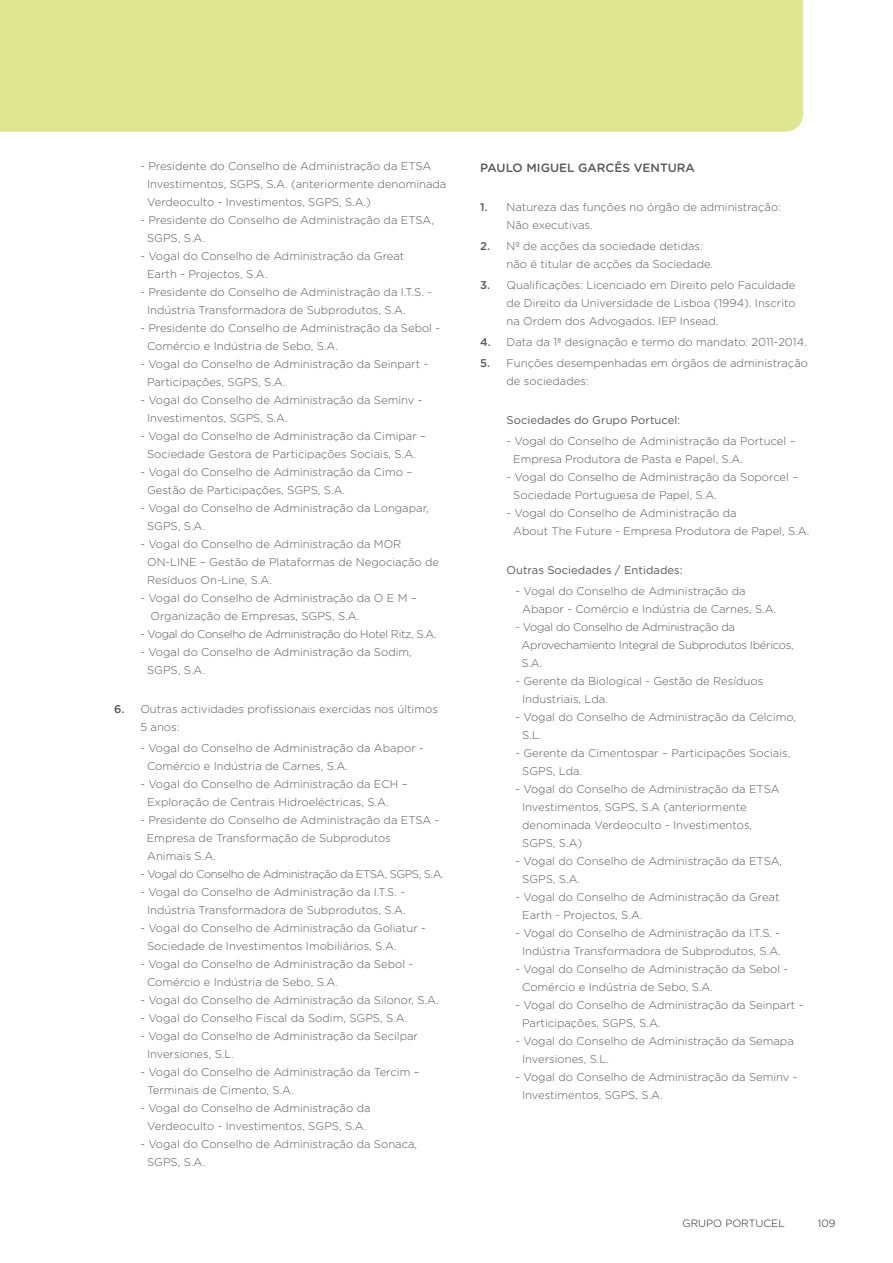
<style>
.page{position:relative;width:893px;height:1263px;background:#fff}
.page>*{position:absolute;margin:0;border:0;box-sizing:border-box;transform-origin:0 0}
.t1{font:500 12px "Gotham Rounded";color:#57585a}
.t2{font:300 11.25px/18px "Gotham Rounded";color:#57585a}
.t3{font:300 11.25px/18px "Gotham Rounded";letter-spacing:-.025em;color:#57585a}
.t4{font:11.25px "Gotham Rounded";color:#57585a}
.t5{font:300 11.25px "Gotham Rounded";letter-spacing:-.03em;color:#57585a}
.t6{font:300 11.25px "Gotham Rounded";letter-spacing:-.04em;color:#57585a}
.t7{font:300 10.5px "Gotham Rounded";color:#231f20}
.s1{font-weight:500}
</style>
<div class="page">
<div style="left:0;top:0;width:803px;height:132px;background:#dee790"></div>
<p class="t2" style="left:147px;top:156px;width:301px;text-indent:-7px">- Presidente do Conselho de Administração da ETSA<br>Investimentos, SGPS, S.A. (anteriormente denominada<br>Verdeoculto - Investimentos, SGPS, S.A.)</p>
<p class="t2" style="left:147px;top:210px;width:288px;text-indent:-7px">- Presidente do Conselho de Administração da ETSA,<br>SGPS, S.A.</p>
<p class="t2" style="left:147px;top:246px;width:259px;text-indent:-7px">- Vogal do Conselho de Administração da Great<br>Earth - Projectos, S.A.</p>
<p class="t2" style="left:147px;top:282px;width:286px;text-indent:-7px">- Presidente do Conselho de Administração da I.T.S. -<br>Indústria Transformadora de Subprodutos, S.A.</p>
<p class="t2" style="left:147px;top:318px;width:294px;text-indent:-7px">- Presidente do Conselho de Administração da Sebol -<br>Comércio e Indústria de Sebo, S.A.</p>
<p class="t2" style="left:147px;top:354px;width:283px;text-indent:-7px">- Vogal do Conselho de Administração da Seinpart -<br>Participações, SGPS, S.A.</p>
<p class="t2" style="left:147px;top:390px;width:277px;text-indent:-7px">- Vogal do Conselho de Administração da Seminv -<br>Investimentos, SGPS, S.A.</p>
<p class="t2" style="left:140px;top:426px;width:287px;text-align:center">- Vogal do Conselho de Administração da Cimipar –<br>Sociedade Gestora de Participações Sociais, S.A.</p>
<p class="t2" style="left:147px;top:462px;width:267px;text-indent:-7px">- Vogal do Conselho de Administração da Cimo –<br>Gestão de Participações, SGPS, S.A.</p>
<p class="t2" style="left:147px;top:498px;width:283px;text-indent:-7px">- Vogal do Conselho de Administração da Longapar,<br>SGPS, S.A.</p>
<p class="t2" style="left:147px;top:534px;width:294px;text-indent:-7px">- Vogal do Conselho de Administração da MOR<br>ON-LINE – Gestão de Plataformas de Negociação de<br>Resíduos On-Line, S.A.</p>
<p class="t2" style="left:150px;top:588px;width:268px;text-indent:-10px">- Vogal do Conselho de Administração da O E M –<br>Organização de Empresas, SGPS, S.A.</p>
<p class="t5" style="left:140px;top:626px;width:298px">- Vogal do Conselho de Administração do Hotel Ritz, S.A.</p>
<p class="t2" style="left:147px;top:642px;width:266px;text-indent:-7px">- Vogal do Conselho de Administração da Sodim,<br>SGPS, S.A.</p>
<p class="t2" style="left:140px;top:699px;width:299px;text-indent:-26px"><span class="s1">6.</span> Outras actividades profissionais exercidas nos últimos<br>5 anos:</p>
<p class="t2" style="left:147px;top:738px;width:278px;text-indent:-7px">- Vogal do Conselho de Administração da Abapor -<br>Comércio e Indústria de Carnes, S.A.</p>
<p class="t2" style="left:147px;top:774px;width:262px;text-indent:-7px">- Vogal do Conselho de Administração da ECH –<br>Exploração de Centrais Hidroeléctricas, S.A.</p>
<p class="t2" style="left:147px;top:810px;width:294px;text-indent:-6px">- Presidente do Conselho de Administração da ETSA -<br>Empresa de Transformação de Subprodutos<br>Animais S.A.</p>
<p class="t6" style="left:140px;top:866px;width:305px">- Vogal do Conselho de Administração da ETSA, SGPS, S.A.</p>
<p class="t2" style="left:140px;top:882px;width:267px;text-align:right">- Vogal do Conselho de Administração da I.T.S. -<br>Indústria Transformadora de Subprodutos, S.A.</p>
<p class="t2" style="left:147px;top:918px;width:280px;text-indent:-7px">- Vogal do Conselho de Administração da Goliatur -<br>Sociedade de Investimentos Imobiliários, S.A.</p>
<p class="t2" style="left:147px;top:954px;width:267px;text-indent:-7px">- Vogal do Conselho de Administração da Sebol -<br>Comércio e Indústria de Sebo, S.A.</p>
<p class="t2" style="left:140px;top:990px;width:300px">- Vogal do Conselho de Administração da Silonor, S.A.</p>
<p class="t2" style="left:140px;top:1008px;width:268px">- Vogal do Conselho Fiscal da Sodim, SGPS, S.A.</p>
<p class="t2" style="left:147px;top:1026px;width:272px;text-indent:-7px">- Vogal do Conselho de Administração da Secilpar<br>Inversiones, S.L.</p>
<p class="t2" style="left:147px;top:1062px;width:274px;text-indent:-7px">- Vogal do Conselho de Administração da Tercim –<br>Terminais de Cimento, S.A.</p>
<p class="t2" style="left:140px;top:1098px;width:232px;text-align:center">- Vogal do Conselho de Administração da<br>Verdeoculto - Investimentos, SGPS, S.A.</p>
<p class="t2" style="left:147px;top:1134px;width:272px;text-indent:-7px">- Vogal do Conselho de Administração da Sonaca,<br>SGPS, S.A.</p>
<p class="t1" style="left:480px;top:159px;width:216px">PAULO MIGUEL GARCÊS VENTURA</p>
<p class="t2" style="left:507px;top:197px;width:276px;text-indent:-26px"><span class="s1">1.</span> Natureza das funções no órgão de administração:<br>Não executivas.</p>
<p class="t2" style="left:507px;top:236px;width:208px;text-indent:-26px"><span class="s1">2.</span> Nº de acções da sociedade detidas: não é titular de acções da Sociedade.</p>
<p class="t2" style="left:507px;top:275px;width:291px;text-align:justify;text-indent:-26px"><span class="s1">3.</span> Qualificações: Licenciado em Direito pelo Faculdade de Direito da Universidade de Lisboa (1994). Inscrito na Ordem dos Advogados. IEP Insead.</p>
<p class="t2" style="left:480px;top:332px;width:328px"><span class="s1">4.</span> Data da 1ª designação e termo do mandato: 2011-2014.</p>
<p class="t2" style="left:507px;top:353px;width:303px;text-indent:-26px"><span class="s1">5.</span> Funções desempenhadas em órgãos de administração de sociedades:</p>
<p class="t4" style="left:507px;top:412px;width:175px">Sociedades do Grupo Portucel:</p>
<p class="t2" style="left:513px;top:431px;width:284px;text-indent:-7px">- Vogal do Conselho de Administração da Portucel –<br>Empresa Produtora de Pasta e Papel, S.A.</p>
<p class="t2" style="left:513px;top:467px;width:286px;text-indent:-7px">- Vogal do Conselho de Administração da Soporcel –<br>Sociedade Portuguesa de Papel, S.A.</p>
<p class="t2" style="left:513px;top:503px;width:297px;text-indent:-7px">- Vogal do Conselho de Administração da<br>About The Future - Empresa Produtora de Papel, S.A.</p>
<p class="t4" style="left:507px;top:562px;width:178px">Outras Sociedades / Entidades:</p>
<p class="t2" style="left:522px;top:581px;width:256px;text-indent:-7px">- Vogal do Conselho de Administração da<br>Abapor - Comércio e Indústria de Carnes, S.A.</p>
<p class="t3" style="left:522px;top:617px;width:274px;text-indent:-6px">- Vogal do Conselho de Administração da<br>Aprovechamiento Integral de Subprodutos Ibéricos,<br>S.A.</p>
<p class="t2" style="left:522px;top:671px;width:243px;text-indent:-7px">- Gerente da Biological - Gestão de Resíduos<br>Industriais, Lda.</p>
<p class="t2" style="left:522px;top:707px;width:275px;text-indent:-7px">- Vogal do Conselho de Administração da Celcimo,<br>S.L.</p>
<p class="t2" style="left:522px;top:743px;width:270px;text-indent:-7px">- Gerente da Cimentospar – Participações Sociais,<br>SGPS, Lda.</p>
<p class="t2" style="left:522px;top:779px;width:259px;text-indent:-7px">- Vogal do Conselho de Administração da ETSA Investimentos, SGPS, S.A (anteriormente denominada Verdeoculto - Investimentos, SGPS, S.A)</p>
<p class="t2" style="left:522px;top:851px;width:261px;text-indent:-7px">- Vogal do Conselho de Administração da ETSA,<br>SGPS, S.A.</p>
<p class="t2" style="left:522px;top:887px;width:259px;text-indent:-7px">- Vogal do Conselho de Administração da Great<br>Earth - Projectos, S.A.</p>
<p class="t2" style="left:515px;top:923px;width:267px;text-align:right">- Vogal do Conselho de Administração da I.T.S. -<br>Indústria Transformadora de Subprodutos, S.A.</p>
<p class="t2" style="left:522px;top:959px;width:267px;text-indent:-7px">- Vogal do Conselho de Administração da Sebol -<br>Comércio e Indústria de Sebo, S.A.</p>
<p class="t2" style="left:522px;top:995px;width:283px;text-indent:-7px">- Vogal do Conselho de Administração da Seinpart -<br>Participações, SGPS, S.A.</p>
<p class="t2" style="left:522px;top:1031px;width:273px;text-indent:-7px">- Vogal do Conselho de Administração da Semapa<br>Inversiones, S.L.</p>
<p class="t2" style="left:522px;top:1067px;width:277px;text-indent:-7px">- Vogal do Conselho de Administração da Seminv -<br>Investimentos, SGPS, S.A.</p>
<p class="t7" style="left:682px;top:1216px;width:104px">GRUPO PORTUCEL</p>
<p class="t7" style="left:818px;top:1216px;width:19px">109</p>
</div>
